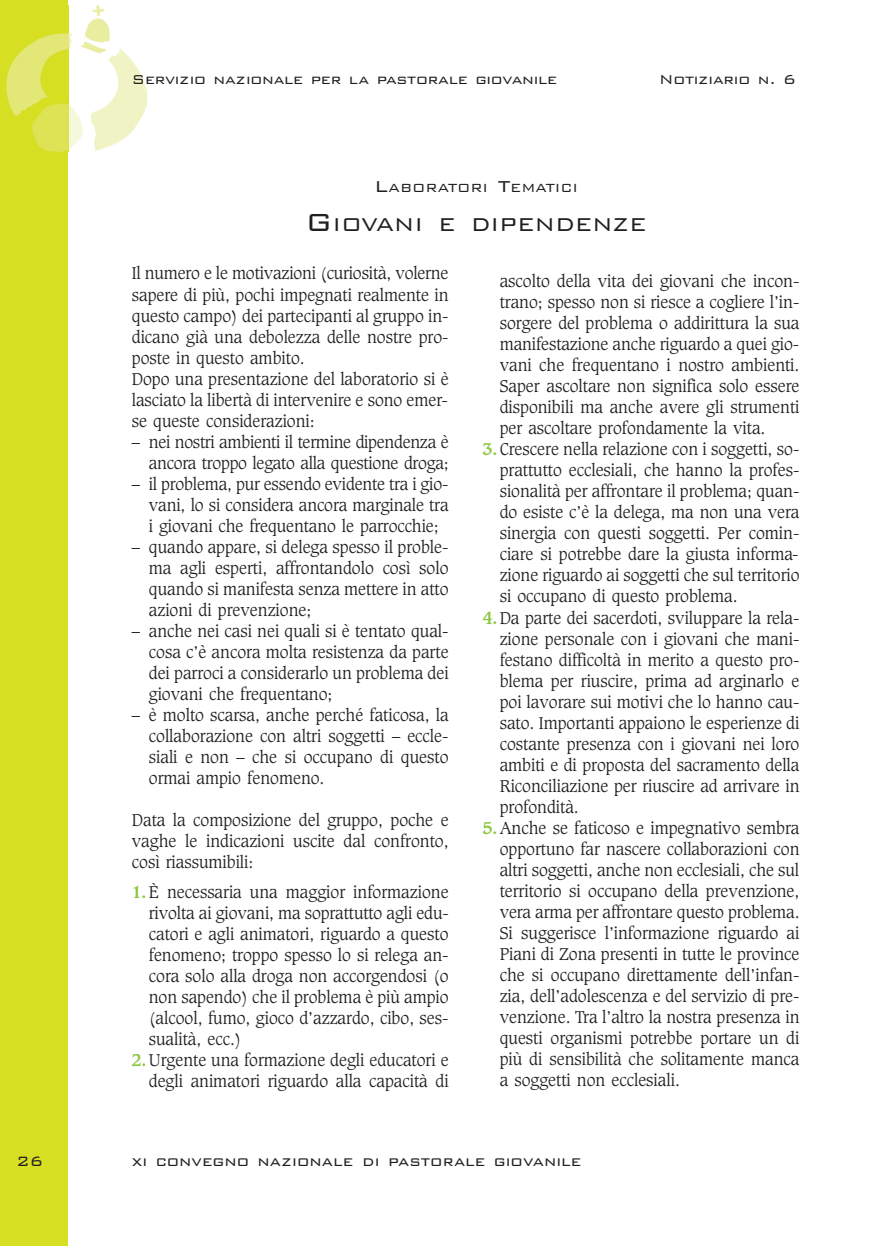
<style>
.page{position:relative;width:876px;height:1246px;background:#fff}
.page>*{position:absolute;margin:0;border:0;box-sizing:border-box;transform-origin:0 0}
.t1{font:300 24.75px "Bank Gothic BT";letter-spacing:-.01em;color:#231f20}
.t2{font:300 18px "Bank Gothic BT";color:#231f20}
.t3{font:300 17.25px "Bank Gothic BT";letter-spacing:-.015em;color:#231f20}
.t4{font:300 16.5px/21px "Caxton Std";color:#231f20;text-align:justify}
.t5{font:300 15.75px "Bank Gothic BT";color:#231f20}
.s1{font-size:21px}
.s2{font-size:33px}
.s3{font-weight:700;color:#8bc63e}
</style>
<div class="page">
<div style="left:0;top:0;width:68px;height:1246px;background:#d6df21"></div>
<img style="left:6px;top:5px;width:140px;height:147px">
<img style="left:68px;top:5px;width:1px;height:147px">
<p class="t3" style="left:132px;top:68px;width:427px">Servizio nazionale per la pastorale giovanile</p>
<p class="t3" style="left:659px;top:68px;width:138px">Notiziario n. 6</p>
<p class="t5" style="left:375px;top:177px;width:205px"><span class="s1">L</span>ABORATORI <span class="s1">T</span>EMATICI</p>
<h1 class="t1" style="left:306px;top:208px;width:343px"><span class="s2">G</span>IOVANI E DIPENDENZE</h1>
<p class="t4" style="left:132px;top:264px;width:318px;text-align:left">Il numero e le motivazioni (curiosità, volerne sapere di più, pochi impegnati realmente in questo campo) dei partecipanti al gruppo in&shy;dicano già una debolezza delle nostre pro&shy;poste in questo ambito.<br>Dopo una presentazione del laboratorio si è lasciato la libertà di intervenire e sono emer&shy;se queste considerazioni:</p>
<p class="t4" style="left:132px;top:432px;width:318px;text-align:right">– nei nostri ambienti il termine dipendenza è ancora troppo legato alla questione droga;</p>
<p class="t4" style="left:149px;top:474px;width:301px;text-indent:-17px">– il problema, pur essendo evidente tra i gio&shy;vani, lo si considera ancora marginale tra i giovani che frequentano le parrocchie;</p>
<p class="t4" style="left:149px;top:537px;width:301px;text-indent:-17px">– quando appare, si delega spesso il proble&shy;ma agli esperti, affrontandolo così solo quando si manifesta senza mettere in atto azioni di prevenzione;</p>
<p class="t4" style="left:149px;top:621px;width:301px;text-indent:-17px">– anche nei casi nei quali si è tentato qual&shy;cosa c’è ancora molta resistenza da parte dei parroci a considerarlo un problema dei giovani che frequentano;</p>
<p class="t4" style="left:149px;top:705px;width:301px;text-indent:-17px">– è molto scarsa, anche perché faticosa, la collaborazione con altri soggetti – eccle&shy;siali e non – che si occupano di questo ormai ampio fenomeno.</p>
<p class="t4" style="left:132px;top:810px;width:318px">Data la composizione del gruppo, poche e vaghe le indicazioni uscite dal confronto, così riassumibili:</p>
<p class="t4" style="left:132px;top:882px;width:318px"><span class="s3">1.</span>È necessaria una maggior informazione</p>
<p class="t4" style="left:149px;top:903px;width:301px">rivolta ai giovani, ma soprattutto agli edu-</p>
<p class="t4" style="left:149px;top:924px;width:301px">catori e agli animatori, riguardo a questo</p>
<p class="t4" style="left:149px;top:945px;width:301px">fenomeno; troppo spesso lo si relega an-</p>
<p class="t4" style="left:149px;top:966px;width:301px">cora solo alla droga non accorgendosi (o</p>
<p class="t4" style="left:149px;top:987px;width:301px">non sapendo) che il problema è più ampio</p>
<p class="t4" style="left:149px;top:1008px;width:301px">(alcool, fumo, gioco d’azzardo, cibo, ses-</p>
<p class="t4" style="left:149px;top:1029px;width:94px">sualità, ecc.)</p>
<p class="t4" style="left:132px;top:1050px;width:318px"><span class="s3">2.</span>Urgente una formazione degli educatori e</p>
<p class="t4" style="left:149px;top:1071px;width:301px">degli animatori riguardo alla capacità di</p>
<p class="t4" style="left:500px;top:272px;width:301px">ascolto della vita dei giovani che incon&shy;trano; spesso non si riesce a cogliere l’in&shy;sorgere del problema o addirittura la sua manifestazione anche riguardo a quei gio&shy;vani che frequentano i nostro ambienti.<br>Saper ascoltare non significa solo essere disponibili ma anche avere gli strumenti per ascoltare profondamente la vita.</p>
<p class="t4" style="left:483px;top:440px;width:318px"><span class="s3">3.</span> Crescere nella relazione con i soggetti, so-</p>
<p class="t4" style="left:500px;top:461px;width:301px">prattutto ecclesiali, che hanno la profes-</p>
<p class="t4" style="left:500px;top:482px;width:301px">sionalità per affrontare il problema; quan-</p>
<p class="t4" style="left:500px;top:503px;width:301px">do esiste c’è la delega, ma non una vera</p>
<p class="t4" style="left:500px;top:524px;width:301px">sinergia con questi soggetti. Per comin-</p>
<p class="t4" style="left:500px;top:545px;width:300px">ciare si potrebbe dare la giusta informa-</p>
<p class="t4" style="left:500px;top:566px;width:301px">zione riguardo ai soggetti che sul territorio</p>
<p class="t4" style="left:500px;top:587px;width:239px">si occupano di questo problema.</p>
<p class="t4" style="left:483px;top:608px;width:318px"><span class="s3">4.</span>Da parte dei sacerdoti, sviluppare la rela-</p>
<p class="t4" style="left:500px;top:629px;width:301px">zione personale con i giovani che mani-</p>
<p class="t4" style="left:500px;top:650px;width:301px">festano difficoltà in merito a questo pro-</p>
<p class="t4" style="left:500px;top:671px;width:301px">blema per riuscire, prima ad arginarlo e</p>
<p class="t4" style="left:500px;top:692px;width:301px">poi lavorare sui motivi che lo hanno cau-</p>
<p class="t4" style="left:500px;top:713px;width:301px">sato. Importanti appaiono le esperienze di</p>
<p class="t4" style="left:500px;top:734px;width:301px">costante presenza con i giovani nei loro</p>
<p class="t4" style="left:500px;top:755px;width:301px">ambiti e di proposta del sacramento della</p>
<p class="t4" style="left:500px;top:776px;width:301px">Riconciliazione per riuscire ad arrivare in</p>
<p class="t4" style="left:500px;top:797px;width:81px">profondità.</p>
<p class="t4" style="left:483px;top:818px;width:318px"><span class="s3">5.</span>Anche se faticoso e impegnativo sembra</p>
<p class="t4" style="left:500px;top:839px;width:301px">opportuno far nascere collaborazioni con</p>
<p class="t4" style="left:500px;top:860px;width:301px">altri soggetti, anche non ecclesiali, che sul</p>
<p class="t4" style="left:500px;top:881px;width:301px">territorio si occupano della prevenzione,</p>
<p class="t4" style="left:500px;top:902px;width:301px">vera arma per affrontare questo problema.</p>
<p class="t4" style="left:500px;top:923px;width:301px">Si suggerisce l’informazione riguardo ai</p>
<p class="t4" style="left:500px;top:944px;width:301px">Piani di Zona presenti in tutte le province</p>
<p class="t4" style="left:500px;top:965px;width:301px">che si occupano direttamente dell’infan-</p>
<p class="t4" style="left:500px;top:986px;width:301px">zia, dell’adolescenza e del servizio di pre-</p>
<p class="t4" style="left:500px;top:1007px;width:301px">venzione. Tra l’altro la nostra presenza in</p>
<p class="t4" style="left:500px;top:1028px;width:301px">questi organismi potrebbe portare un di</p>
<p class="t4" style="left:500px;top:1049px;width:301px">più di sensibilità che solitamente manca</p>
<p class="t4" style="left:500px;top:1070px;width:182px">a soggetti non ecclesiali.</p>
<p class="t2" style="left:16px;top:1149px;width:28px">26</p>
<p class="t2" style="left:132px;top:1149px;width:451px">xi convegno nazionale di pastorale giovanile</p>
</div>
